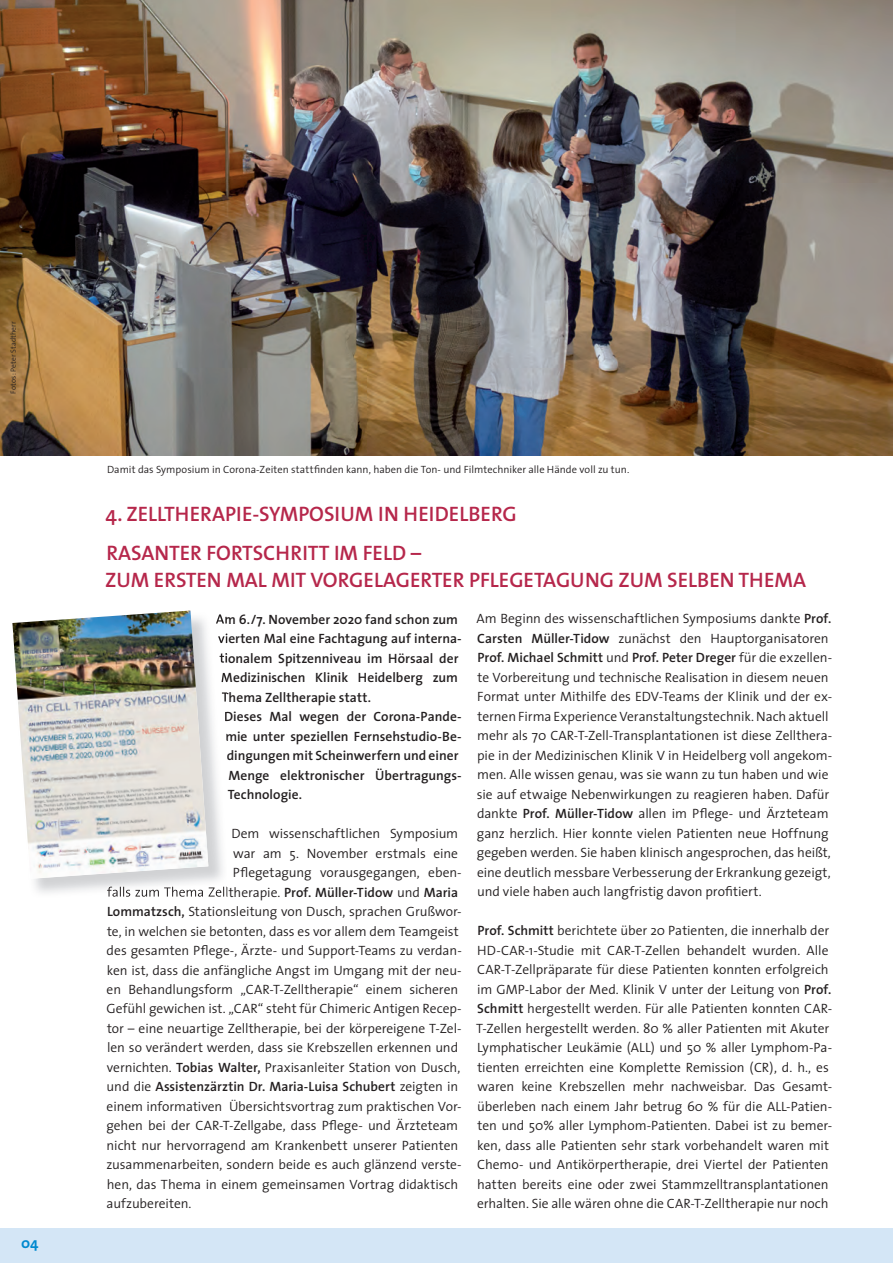
<style>
.page{position:relative;width:893px;height:1263px;background:#fff}
.page>*{position:absolute;margin:0;border:0;box-sizing:border-box;transform-origin:0 0}
.t1{font:600 21px/39px "The Sans";color:#b6274b}
.t2{font:700 15px "The Sans";color:#0089cf}
.t3{font:300 13.5px/19.5px "The Sans";letter-spacing:-.005em;color:#231f20}
.t4{font:600 13.5px "The Sans";color:#231f20}
.t5{font:300 10.5px "The Sans";letter-spacing:.005em;color:#231f20}
.t6{font:300 7.5px "The Sans";letter-spacing:.01em;color:#231f20}
.s1{font-weight:600}
.s2{font-weight:300}
</style>
<div class="page">
<div style="left:0;top:1229px;width:893px;height:34px;background:#d4e6f6"></div>
<img style="left:0;top:0;width:893px;height:455px">
<svg style="left:216px;top:614px;width:11px;height:10px"></svg>
<svg style="left:218px;top:633px;width:9px;height:11px"></svg>
<svg style="left:220px;top:653px;width:7px;height:10px"></svg>
<svg style="left:221px;top:672px;width:6px;height:11px"></svg>
<svg style="left:222px;top:692px;width:5px;height:10px"></svg>
<svg style="left:225px;top:711px;width:2px;height:11px"></svg>
<img style="left:107px;top:887px;width:120px;height:10px">
<img style="left:12px;top:610px;width:196px;height:269px">
<p class="t6" style="left:7px;top:394px;width:74px;rotate:-90deg">Fotos: Peter Stadtherr</p>
<p class="t2" style="left:21px;top:1231px;width:19px">04</p>
<p class="t5" style="left:107px;top:461px;width:524px">Damit das Symposium in Corona-Zeiten stattfinden kann, haben die Ton- und Filmtechniker alle Hände voll zu tun.</p>
<h1 class="t1" style="left:105px;top:494px;width:413px">4. ZELLTHERAPIE-SYMPOSIUM IN HEIDELBERG<br>RASANTER FORTSCHRITT IM FELD –</h1>
<h1 class="t1" style="left:105px;top:560px;width:702px">ZUM ERSTEN MAL MIT VORGELAGERTER PFLEGETAGUNG ZUM SELBEN THEMA</h1>
<p class="t4" style="left:216px;top:608px;width:244px">Am 6./7. November 2020 fand schon zum</p>
<p class="t4" style="left:218px;top:627px;width:245px">vierten Mal eine Fachtagung auf interna-</p>
<p class="t4" style="left:220px;top:647px;width:241px">tionalem Spitzenniveau im Hörsaal der</p>
<p class="t4" style="left:221px;top:666px;width:239px">Medizinischen Klinik Heidelberg zum</p>
<p class="t4" style="left:222px;top:686px;width:151px">Thema Zelltherapie statt.</p>
<p class="t4" style="left:224px;top:705px;width:239px">Dieses Mal wegen der Corona-Pande-</p>
<p class="t4" style="left:225px;top:725px;width:238px">mie unter speziellen Fernsehstudio-Be-</p>
<p class="t4" style="left:227px;top:744px;width:233px">dingungen mit Scheinwerfern und einer</p>
<p class="t4" style="left:228px;top:764px;width:235px">Menge elektronischer Übertragungs-</p>
<p class="t4" style="left:228px;top:783px;width:76px">Technologie.</p>
<p class="t3" style="left:231px;top:823px;width:228px">Dem wissenschaftlichen Symposium</p>
<p class="t3" style="left:233px;top:843px;width:227px">war am 5. November erstmals eine</p>
<p class="t3" style="left:233px;top:862px;width:230px">Pflegetagung vorausgegangen, eben-</p>
<p class="t3" style="left:107px;top:882px;width:353px">falls zum Thema Zelltherapie. <span class="s1">Prof. Müller-Tidow</span> und <span class="s1">Maria</span></p>
<p class="t3" style="left:107px;top:901px;width:356px"><span class="s1">Lommatzsch,</span> Stationsleitung von Dusch, sprachen Grußwor-</p>
<p class="t3" style="left:107px;top:921px;width:353px">te, in welchen sie betonten, dass es vor allem dem Teamgeist</p>
<p class="t3" style="left:107px;top:940px;width:357px">des gesamten Pflege-, Ärzte- und Support-Teams zu verdan-</p>
<p class="t3" style="left:107px;top:960px;width:356px">ken ist, dass die anfängliche Angst im Umgang mit der neu-</p>
<p class="t3" style="left:107px;top:979px;width:353px">en Behandlungsform „CAR-T-Zelltherapie“ einem sicheren</p>
<p class="t3" style="left:107px;top:999px;width:357px">Gefühl gewichen ist. „CAR“ steht für Chimeric Antigen Recep-</p>
<p class="t3" style="left:107px;top:1018px;width:356px">tor – eine neuartige Zelltherapie, bei der körpereigene T-Zel-</p>
<p class="t3" style="left:107px;top:1038px;width:353px">len so verändert werden, dass sie Krebszellen erkennen und</p>
<p class="t3" style="left:107px;top:1057px;width:355px">vernichten. <span class="s1">Tobias Walter,</span> Praxisanleiter Station von Dusch,</p>
<p class="t4" style="left:107px;top:1076px;width:353px"><span class="s2">und die</span> Assistenzärztin Dr. Maria-Luisa Schubert <span class="s2">zeigten in</span></p>
<p class="t3" style="left:107px;top:1096px;width:357px">einem informativen Übersichtsvortrag zum praktischen Vor-</p>
<p class="t3" style="left:106px;top:1116px;width:353px">gehen bei der CAR-T-Zellgabe, dass Pflege- und Ärzteteam</p>
<p class="t3" style="left:107px;top:1135px;width:353px">nicht nur hervorragend am Krankenbett unserer Patienten</p>
<p class="t3" style="left:106px;top:1155px;width:357px">zusammenarbeiten, sondern beide es auch glänzend verste-</p>
<p class="t3" style="left:107px;top:1174px;width:353px">hen, das Thema in einem gemeinsamen Vortrag didaktisch</p>
<p class="t3" style="left:107px;top:1194px;width:86px">aufzubereiten.</p>
<p class="t3" style="left:477px;top:609px;width:357px">Am Beginn des wissenschaftlichen Symposiums dankte <span class="s1">Prof.<br>Carsten Müller-Tidow</span> zunächst den Hauptorganisatoren <span class="s1">Prof. Michael Schmitt</span> und <span class="s1">Prof. Peter Dreger</span> für die exzellen&shy;te Vorbereitung und technische Realisation in diesem neuen Format unter Mithilfe des EDV-Teams der Klinik und der ex&shy;ternen Firma Experience Veranstaltungstechnik. Nach aktuell mehr als 70 CAR-T-Zell-Transplantationen ist diese Zellthera&shy;pie in der Medizinischen Klinik V in Heidelberg voll angekom&shy;men. Alle wissen genau, was sie wann zu tun haben und wie sie auf etwaige Nebenwirkungen zu reagieren haben. Dafür dankte <span class="s1">Prof. Müller-Tidow</span> allen im Pflege- und Ärzteteam ganz herzlich. Hier konnte vielen Patienten neue Hoffnung gegeben werden. Sie haben klinisch angesprochen, das heißt, eine deutlich messbare Verbesserung der Erkrankung gezeigt, und viele haben auch langfristig davon profitiert.</p>
<p class="t3" style="left:476px;top:921px;width:358px"><span class="s1">Prof. Schmitt</span> berichtete über 20 Patienten, die innerhalb der HD-CAR-1-Studie mit CAR-T-Zellen behandelt wurden. Alle CAR-T-Zellpräparate für diese Patienten konnten erfolgreich im GMP-Labor der Med. Klinik V unter der Leitung von <span class="s1">Prof.<br>Schmitt</span> hergestellt werden. Für alle Patienten konnten CAR-T-Zellen hergestellt werden. 80 % aller Patienten mit Akuter Lymphatischer Leukämie (ALL) und 50 % aller Lymphom-Pa&shy;tienten erreichten eine Komplette Remission (CR), d. h., es waren keine Krebszellen mehr nachweisbar. Das Gesamt&shy;überleben nach einem Jahr betrug 60 % für die ALL-Patien&shy;ten und 50% aller Lymphom-Patienten. Dabei ist zu bemer&shy;ken, dass alle Patienten sehr stark vorbehandelt waren mit Chemo- und Antikörpertherapie, drei Viertel der Patienten hatten bereits eine oder zwei Stammzelltransplantationen erhalten. Sie alle wären ohne die CAR-T-Zelltherapie nur noch</p>
</div>
